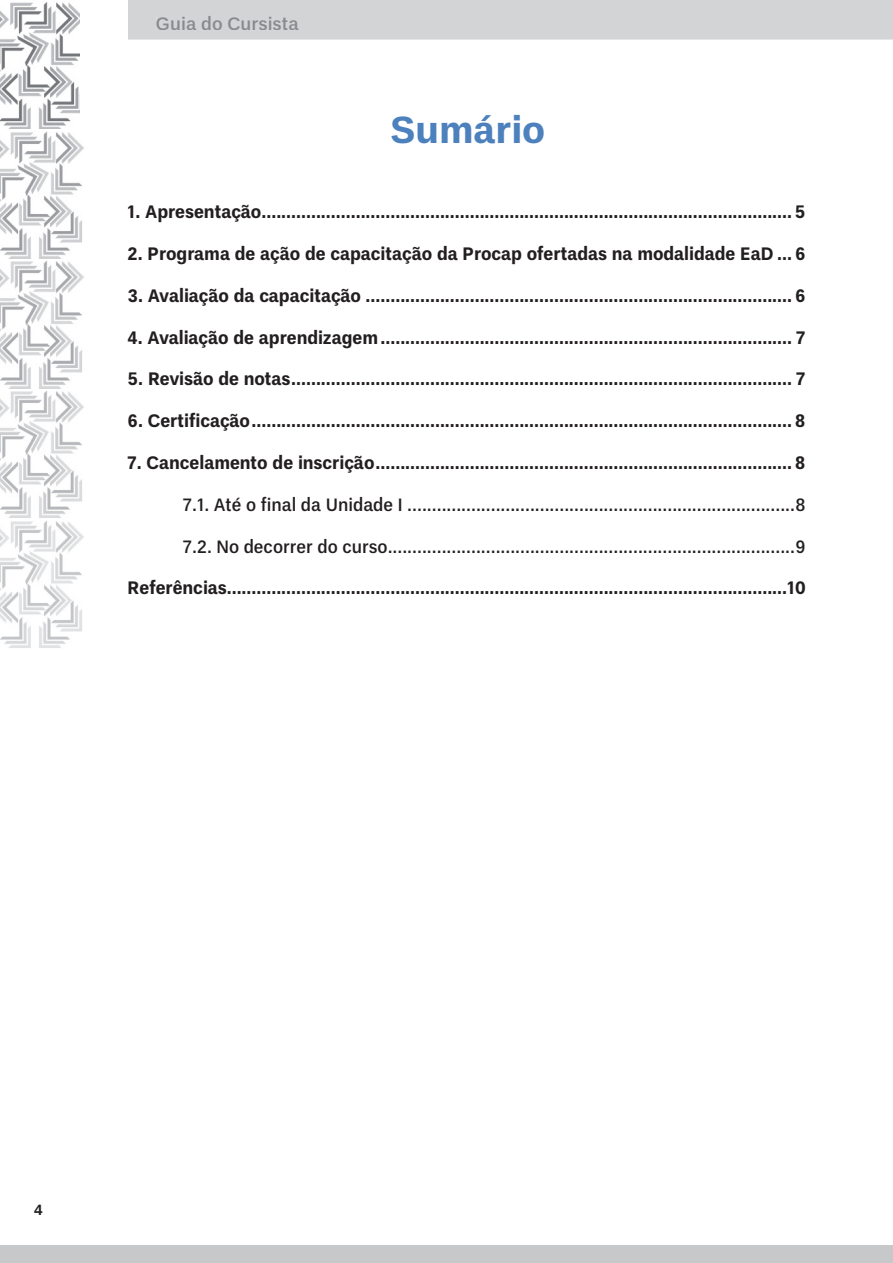
<style>
.page{position:relative;width:893px;height:1263px;background:#fff}
.page>*{position:absolute;margin:0;border:0;box-sizing:border-box;transform-origin:0 0}
.t1{font:700 37.5px "Un B Pro";color:#4c81bd}
.t2{font:700 18px "Un B Pro";color:#231f20;scale:.95 1}
.t3{font:500 18px "Un B Pro";color:#231f20;scale:.95 1}
.t4{font:500 18px "Un B Pro";color:#888a8d}
.t5{font:700 15px "Un B Office";color:#231f20}
</style>
<div class="page">
<div style="left:128px;top:0;width:765px;height:40px;background:#d3d4d6"></div>
<div style="left:0;top:1245px;width:893px;height:18px;background:#c7c8ca"></div>
<div style="left:157px;top:16px;width:142px;height:14px;background:#d3d4d6"></div>
<img style="left:0;top:2px;width:84px;height:646px">
<img style="left:0;top:130px;width:84px;height:1px">
<img style="left:0;top:260px;width:84px;height:1px">
<img style="left:0;top:389px;width:84px;height:1px">
<img style="left:0;top:519px;width:84px;height:1px">
<div style="left:80px;top:0;width:48px;height:115px;background:#fff"></div>
<p class="t4" style="left:156px;top:9px;width:144px">Guia do Cursista</p>
<h1 class="t1" style="left:390px;top:108px;width:156px">Sumário</h1>
<p class="t2" style="left:128px;top:201px;width:715px">1. Apresentação ........................................................................................................... 5</p>
<p class="t2" style="left:128px;top:243px;width:715px">2. Programa de ação de capacitação da Procap ofertadas na modalidade EaD ... 6</p>
<p class="t2" style="left:128px;top:285px;width:715px">3. Avaliação da capacitação ...................................................................................... 6</p>
<p class="t2" style="left:128px;top:327px;width:715px">4. Avaliação de aprendizagem ................................................................................... 7</p>
<p class="t2" style="left:128px;top:369px;width:715px">5. Revisão de notas ..................................................................................................... 7</p>
<p class="t2" style="left:128px;top:410px;width:715px">6. Certificação ............................................................................................................. 8</p>
<p class="t2" style="left:128px;top:452px;width:715px">7. Cancelamento de inscrição .................................................................................... 8</p>
<p class="t3" style="left:183px;top:490px;width:657px">7.1. Até o final da Unidade I ...............................................................................8</p>
<p class="t3" style="left:183px;top:532px;width:657px">7.2. No decorrer do curso ...................................................................................9</p>
<p class="t2" style="left:128px;top:578px;width:715px">Referências.................................................................................................................10</p>
<p class="t5" style="left:34px;top:1201px;width:10px">4</p>
</div>
